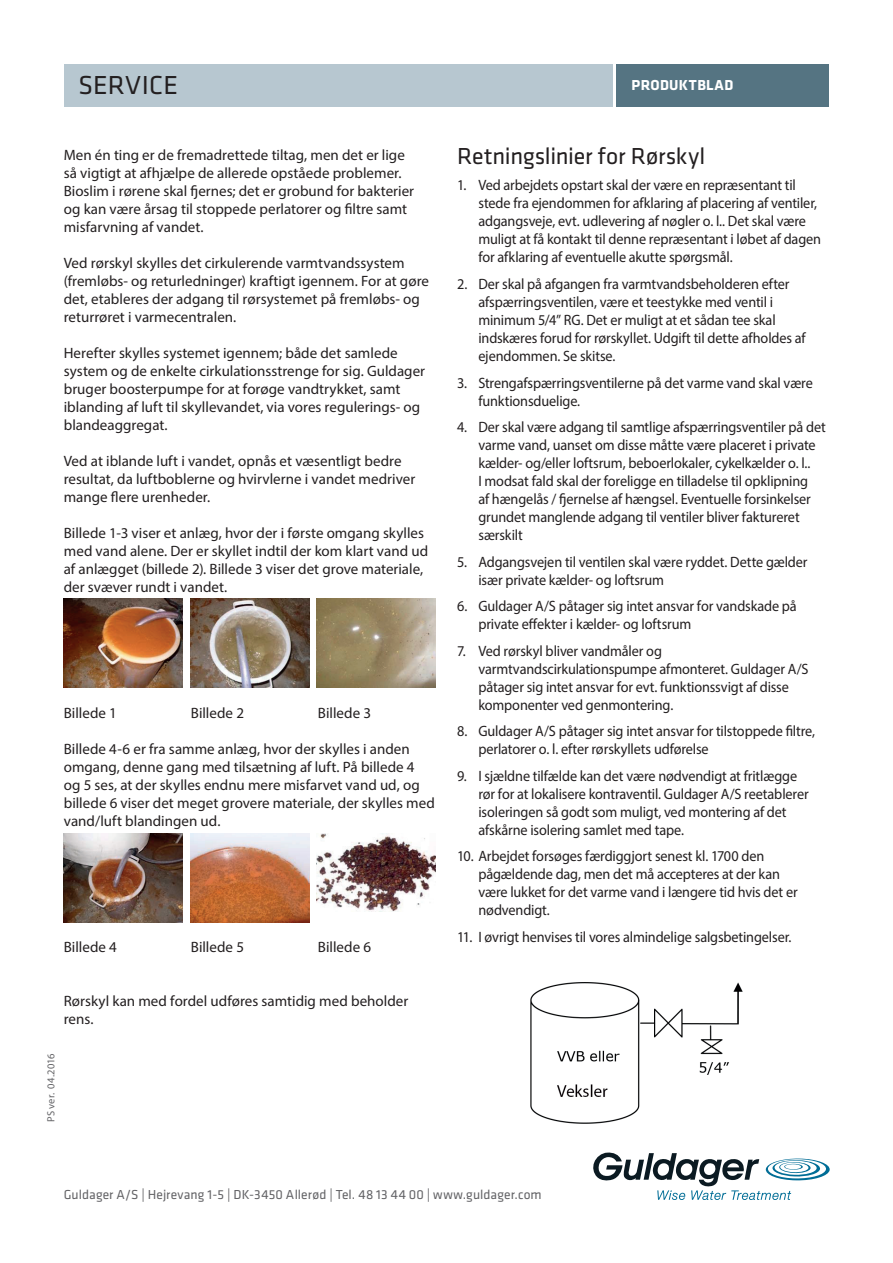
<style>
.page{position:relative;width:893px;height:1263px;background:#fff}
.page>*{position:absolute;margin:0;border:0;box-sizing:border-box;transform-origin:0 0}
.t1{font:27px "Klavika";letter-spacing:.005em;color:#231f20}
.t2{font:24px "Klavika";letter-spacing:-.01em;color:#231f20}
.t3{font:15px/18px "Myriad Pro";letter-spacing:-.005em;color:#231f20;scale:.95 1}
.t4{font:15px/18px "Myriad Pro";letter-spacing:-.005em;color:#231f20}
.t5{font:15px "Klavika Bold Bold OSF";letter-spacing:.025em;color:#fff}
.t6{font:13.5px "Klavika";letter-spacing:.01em;color:#636366}
.t7{font:10.5px "Myriad Pro";letter-spacing:.005em;color:#636366}
</style>
<div class="page">
<svg style="left:593px;top:1152px;width:237px;height:48px"></svg>
<div style="left:64px;top:64px;width:548px;height:42px;background:#b7c7d0"></div>
<div style="left:617px;top:64px;width:212px;height:42px;background:#557482"></div>
<img style="left:64px;top:598px;width:119px;height:89px">
<img style="left:64px;top:833px;width:119px;height:89px">
<img style="left:190px;top:598px;width:119px;height:89px">
<img style="left:190px;top:833px;width:119px;height:89px">
<img style="left:317px;top:598px;width:119px;height:89px">
<img style="left:317px;top:833px;width:119px;height:78px">
<img style="left:530px;top:982px;width:213px;height:141px">
<h1 class="t1" style="left:78px;top:72px;width:101px">SERVICE</h1>
<p class="t5" style="left:631px;top:77px;width:103px">PRODUKTBLAD</p>
<p class="t4" style="left:64px;top:146px;width:352px">Men én ting er de fremadrettede tiltag, men det er lige så vigtigt at afhjælpe de allerede opståede problemer.<br>Bioslim i rørene skal fjernes; det er grobund for bakterier og kan være årsag til stoppede perlatorer og filtre samt misfarvning af vandet.</p>
<p class="t4" style="left:64px;top:254px;width:367px">Ved rørskyl skylles det cirkulerende varmtvandssystem (fremløbs- og returledninger) kraftigt igennem. For at gøre det, etableres der adgang til rørsystemet på fremløbs- og returrøret i varmecentralen.</p>
<p class="t4" style="left:64px;top:344px;width:363px">Herefter skylles systemet igennem; både det samlede system og de enkelte cirkulationsstrenge for sig. Guldager bruger boosterpumpe for at forøge vandtrykket, samt iblanding af luft til skyllevandet, via vores regulerings- og blandeaggregat.</p>
<p class="t4" style="left:64px;top:452px;width:353px">Ved at iblande luft i vandet, opnås et væsentligt bedre resultat, da luftboblerne og hvirvlerne i vandet medriver mange flere urenheder.</p>
<p class="t4" style="left:64px;top:524px;width:366px">Billede 1-3 viser et anlæg, hvor der i første omgang skylles med vand alene. Der er skyllet indtil der kom klart vand ud af anlægget (billede 2). Billede 3 viser det grove materiale, der svæver rundt i vandet.</p>
<p class="t4" style="left:64px;top:704px;width:55px">Billede 1</p>
<p class="t4" style="left:191px;top:704px;width:55px">Billede 2</p>
<p class="t4" style="left:318px;top:704px;width:55px">Billede 3</p>
<p class="t4" style="left:64px;top:740px;width:373px">Billede 4-6 er fra samme anlæg, hvor der skylles i anden omgang, denne gang med tilsætning af luft. På billede 4 og 5 ses, at der skylles endnu mere misfarvet vand ud, og billede 6 viser det meget grovere materiale, der skylles med vand/luft blandingen ud.</p>
<p class="t4" style="left:64px;top:938px;width:55px">Billede 4</p>
<p class="t4" style="left:191px;top:938px;width:55px">Billede 5</p>
<p class="t4" style="left:318px;top:938px;width:55px">Billede 6</p>
<p class="t4" style="left:64px;top:992px;width:346px">Rørskyl kan med fordel udføres samtidig med beholder rens.</p>
<p class="t7" style="left:45px;top:1122px;width:69px;rotate:-90deg">PS ver. 04.2016</p>
<h2 class="t2" style="left:457px;top:144px;width:250px">Retningslinier for Rørskyl</h2>
<p class="t3" style="left:478px;top:176px;width:362px;text-indent:-21px">1. Ved arbejdets opstart skal der være en repræsentant til stede fra ejendommen for afklaring af placering af ventiler, adgangsveje, evt. udlevering af nøgler o. l.. Det skal være muligt at få kontakt til denne repræsentant i løbet af dagen for afklaring af eventuelle akutte spørgsmål.</p>
<p class="t3" style="left:478px;top:275px;width:346px;text-indent:-21px">2. Der skal på afgangen fra varmtvandsbeholderen efter afspærringsventilen, være et teestykke med ventil i minimum 5/4” RG. Det er muligt at et sådan tee skal indskæres forud for rørskyllet. Udgift til dette afholdes af ejendommen. Se skitse.</p>
<p class="t3" style="left:478px;top:373px;width:354px;text-indent:-21px">3. Strengafspærringsventilerne på det varme vand skal være funktionsduelige.</p>
<p class="t3" style="left:478px;top:418px;width:367px;text-indent:-21px">4. Der skal være adgang til samtlige afspærringsventiler på det varme vand, uanset om disse måtte være placeret i private kælder- og/eller loftsrum, beboerlokaler, cykelkælder o. l..<br>I modsat fald skal der foreligge en tilladelse til opklipning<br>af hængelås / fjernelse af hængsel. Eventuelle forsinkelser grundet manglende adgang til ventiler bliver faktureret særskilt</p>
<p class="t3" style="left:478px;top:552px;width:348px;text-indent:-21px">5. Adgangsvejen til ventilen skal være ryddet. Dette gælder især private kælder- og loftsrum</p>
<p class="t3" style="left:478px;top:597px;width:337px;text-indent:-21px">6. Guldager A/S påtager sig intet ansvar for vandskade på private effekter i kælder- og loftsrum</p>
<p class="t3" style="left:478px;top:641px;width:349px;text-indent:-21px">7. Ved rørskyl bliver vandmåler og varmtvandscirkulationspumpe afmonteret. Guldager A/S påtager sig intet ansvar for evt. funktionssvigt af disse komponenter ved genmontering.</p>
<p class="t3" style="left:478px;top:722px;width:356px;text-indent:-21px">8. Guldager A/S påtager sig intet ansvar for tilstoppede filtre, perlatorer o. l. efter rørskyllets udførelse</p>
<p class="t3" style="left:478px;top:766px;width:349px;text-indent:-21px">9. I sjældne tilfælde kan det være nødvendigt at fritlægge rør for at lokalisere kontraventil. Guldager A/S reetablerer isoleringen så godt som muligt, ved montering af det afskårne isolering samlet med tape.</p>
<p class="t3" style="left:478px;top:847px;width:338px;text-indent:-21px">10. Arbejdet forsøges færdiggjort senest kl. 1700 den pågældende dag, men det må accepteres at der kan være lukket for det varme vand i længere tid hvis det er nødvendigt.</p>
<p class="t3" style="left:457px;top:927px;width:353px">11. I øvrigt henvises til vores almindelige salgsbetingelser.</p>
<p class="t6" style="left:64px;top:1188px;width:479px">Guldager A/S | Hejrevang 1-5 | DK-3450 Allerød | Tel. 48 13 44 00 | www.guldager.com</p>
</div>
